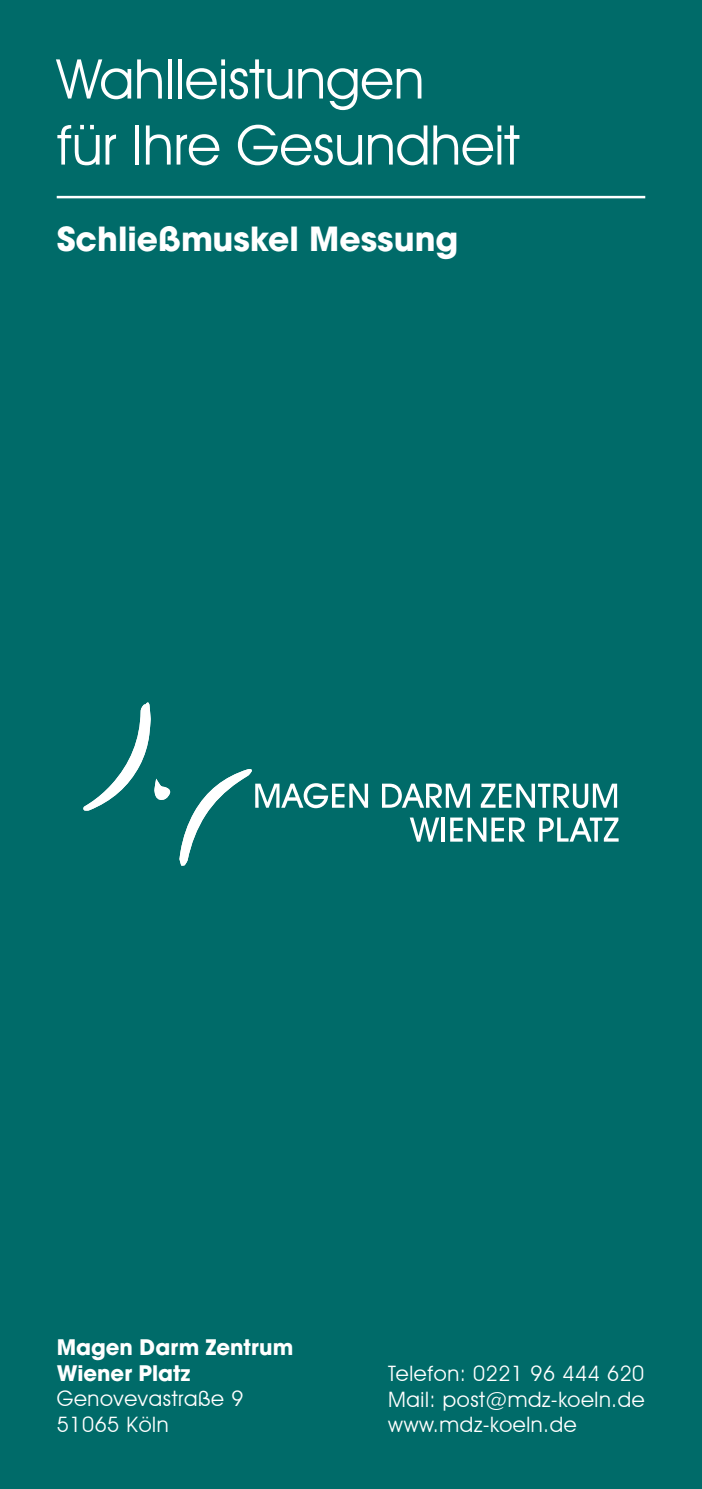
<style>
.page{position:relative;width:702px;height:1489px;background:#fff}
.page>*{position:absolute;margin:0;border:0;box-sizing:border-box;transform-origin:0 0}
.t1{font:55px/66px "Avant Garde IT Cby BT";color:#fff}
.t2{font:700 33px "Avant Garde LT";color:#fff}
.t3{font:21.25px/25.5px "Avant Garde IT Cby BT";letter-spacing:.03em;color:#fff}
.t4{font:700 21.25px/25.5px "Avant Garde LT";color:#fff}
</style>
<div class="page">
<div style="left:0;top:0;width:702px;height:1488px;background:#006b69"></div>
<svg style="left:83px;top:702px;width:285px;height:164px"></svg>
<svg style="left:382px;top:783px;width:88px;height:24px"></svg>
<svg style="left:481px;top:783px;width:136px;height:25px"></svg>
<svg style="left:410px;top:817px;width:29px;height:24px"></svg>
<hr style="left:441px;top:817px;width:4px;height:24px;background:#fff">
<svg style="left:450px;top:817px;width:75px;height:24px"></svg>
<svg style="left:539px;top:817px;width:79px;height:24px"></svg>
<hr style="left:57px;top:196px;width:588px;height:2px;background:#fff">
<h1 class="t1" style="left:57px;top:45px;width:464px">Wahlleistungen<br>für Ihre Gesundheit</h1>
<h2 class="t2" style="left:57px;top:217px;width:403px">Schließmuskel Messung</h2>
<p class="t4" style="left:57px;top:1334px;width:238px">Magen Darm Zentrum<br>Wiener Platz</p>
<p class="t3" style="left:57px;top:1385px;width:188px">Genovevastraße 9<br>51065 Köln</p>
<p class="t3" style="left:388px;top:1360px;width:258px;text-align:justify">Telefon: 0221 96 444 620<br>Mail: post@mdz-koeln.de www.mdz-koeln.de</p>
</div>
